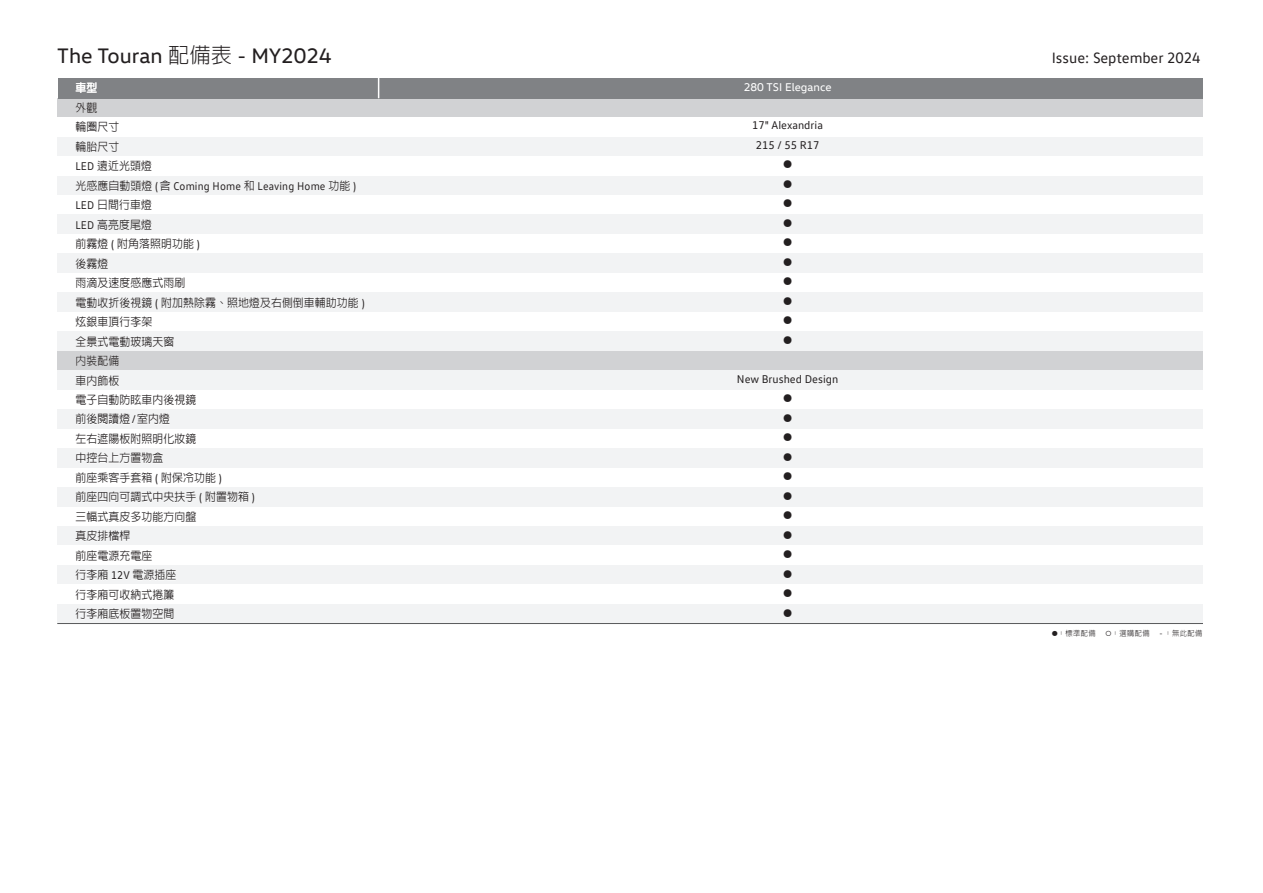
<style>
.page{position:relative;width:1263px;height:893px;background:#fff}
.page>*{position:absolute;margin:0;border:0;box-sizing:border-box;transform-origin:0 0}
.t1{font:21.3px "VW Head";color:#231f20}
.t2{font:15.3px "VW Text";letter-spacing:-.005em;color:#231f20}
.t3{font:500 11.4px/19.5px "AR Hei B5";letter-spacing:.01em;color:#231f20;scale:.95 1}
.t4{font:11.4px/19.5px "VW Text";color:#231f20;text-align:center}
.t5{font:11.4px "VW Text";color:#231f20;scale:.95 1}
.t6{font:11.4px "VW Head";color:#fff}
.t7{font:700 11.4px "AR Hei B5";color:#fff;scale:.95 1}
.t8{font:300 7.5px "AR Hei B5";letter-spacing:.06em;color:#231f20}
.s1{font-family:"AR Hei B5";font-weight:300}
.s2{font-family:"VW Text";font-weight:400}
.s3{font-family:"AR Hei B5";font-weight:500}
.s4{font-family:"VW Text";font-weight:400;font-size:7.65px}
</style>
<div class="page">
<div style="left:57px;top:98px;width:1146px;height:19px;background:#d1d2d4"></div>
<div style="left:57px;top:137px;width:1146px;height:19px;background:#f2f3f4"></div>
<div style="left:57px;top:176px;width:1146px;height:19px;background:#f2f3f4"></div>
<div style="left:57px;top:215px;width:1146px;height:19px;background:#f2f3f4"></div>
<div style="left:57px;top:254px;width:1146px;height:19px;background:#f2f3f4"></div>
<div style="left:57px;top:293px;width:1146px;height:19px;background:#f2f3f4"></div>
<div style="left:57px;top:331px;width:1146px;height:20px;background:#f2f3f4"></div>
<div style="left:57px;top:351px;width:1146px;height:19px;background:#d1d2d4"></div>
<div style="left:57px;top:370px;width:1146px;height:20px;background:#f2f3f4"></div>
<div style="left:57px;top:410px;width:1146px;height:19px;background:#f2f3f4"></div>
<div style="left:57px;top:448px;width:1146px;height:20px;background:#f2f3f4"></div>
<div style="left:57px;top:487px;width:1146px;height:20px;background:#f2f3f4"></div>
<div style="left:57px;top:526px;width:1146px;height:20px;background:#f2f3f4"></div>
<div style="left:57px;top:565px;width:1146px;height:20px;background:#f2f3f4"></div>
<div style="left:57px;top:604px;width:1146px;height:19px;background:#f2f3f4"></div>
<div style="left:58px;top:78px;width:227px;height:20px;background:#808285"></div>
<div style="left:281px;top:78px;width:922px;height:20px;background:#808285"></div>
<svg style="left:377px;top:78px;width:2px;height:20px"></svg>
<hr style="left:57px;top:623px;width:1146px;height:1px;background:#57585a">
<h1 class="t1" style="left:57px;top:42px;width:276px">The Touran <span class="s1">配備表</span> - MY2024</h1>
<p class="t7" style="left:75px;top:82px;width:25px">車型</p>
<p class="t3" style="left:75px;top:97px;width:82px">外觀<br>輪圈尺寸<br>輪胎尺寸<br><span class="s2">LED</span> 遠近光頭燈</p>
<p class="t5" style="left:75px;top:179px;width:297px"><span class="s3">光感應自動頭燈</span> (<span class="s3">含</span> Coming Home <span class="s3">和</span> Leaving Home <span class="s3">功能</span> )</p>
<p class="t3" style="left:75px;top:195px;width:306px"><span class="s2">LED</span> 日間行車燈<br><span class="s2">LED</span> 高亮度尾燈<br>前霧燈 <span class="s2">(</span> 附角落照明功能 <span class="s2">)<br></span>後霧燈<br>雨滴及速度感應式雨刷<br>電動收折後視鏡 <span class="s2">(</span> 附加熱除霧、照地燈及右側倒車輔助功能 <span class="s2">)</span>炫銀車頂行李架<br>全景式電動玻璃天窗<br>內裝配備<br>車內飾板<br>電子自動防眩車內後視鏡<br>前後閱讀燈<span class="s2">/</span>室內燈<br>左右遮陽板附照明化妝鏡<br>中控台上方置物盒<br>前座乘客手套箱 <span class="s2">(</span> 附保冷功能 <span class="s2">)<br></span>前座四向可調式中央扶手 <span class="s2">(</span> 附置物箱 <span class="s2">)<br></span>三幅式真皮多功能方向盤<br>真皮排檔桿<br>前座電源充電座<br>行李廂 <span class="s2">12V</span> 電源插座<br>行李廂可收納式捲簾<br>行李廂底板置物空間</p>
<p class="t6" style="left:744px;top:80px;width:89px">280 TSI Elegance</p>
<p class="t4" style="left:752px;top:115px;width:72px">17" Alexandria<br>215 / 55 R17 ●<br>●<br>●<br>●<br>●<br>●<br>●<br>●<br>●<br>●</p>
<p class="t4" style="left:737px;top:369px;width:103px">New Brushed Design ●<br>●<br>●<br>●<br>●<br>●<br>●<br>●<br>●<br>●<br>●<br>●</p>
<h2 class="t2" style="left:1052px;top:48px;width:150px">Issue: September 2024</h2>
<p class="t8" style="left:1052px;top:630px;width:46px"><span class="s2">●</span>：標準配備</p>
<p class="t8" style="left:1105px;top:630px;width:46px"><span class="s4">○</span>：選購配備</p>
<p class="t8" style="left:1159px;top:630px;width:44px"><span class="s4">-</span> ：無此配備</p>
</div>
